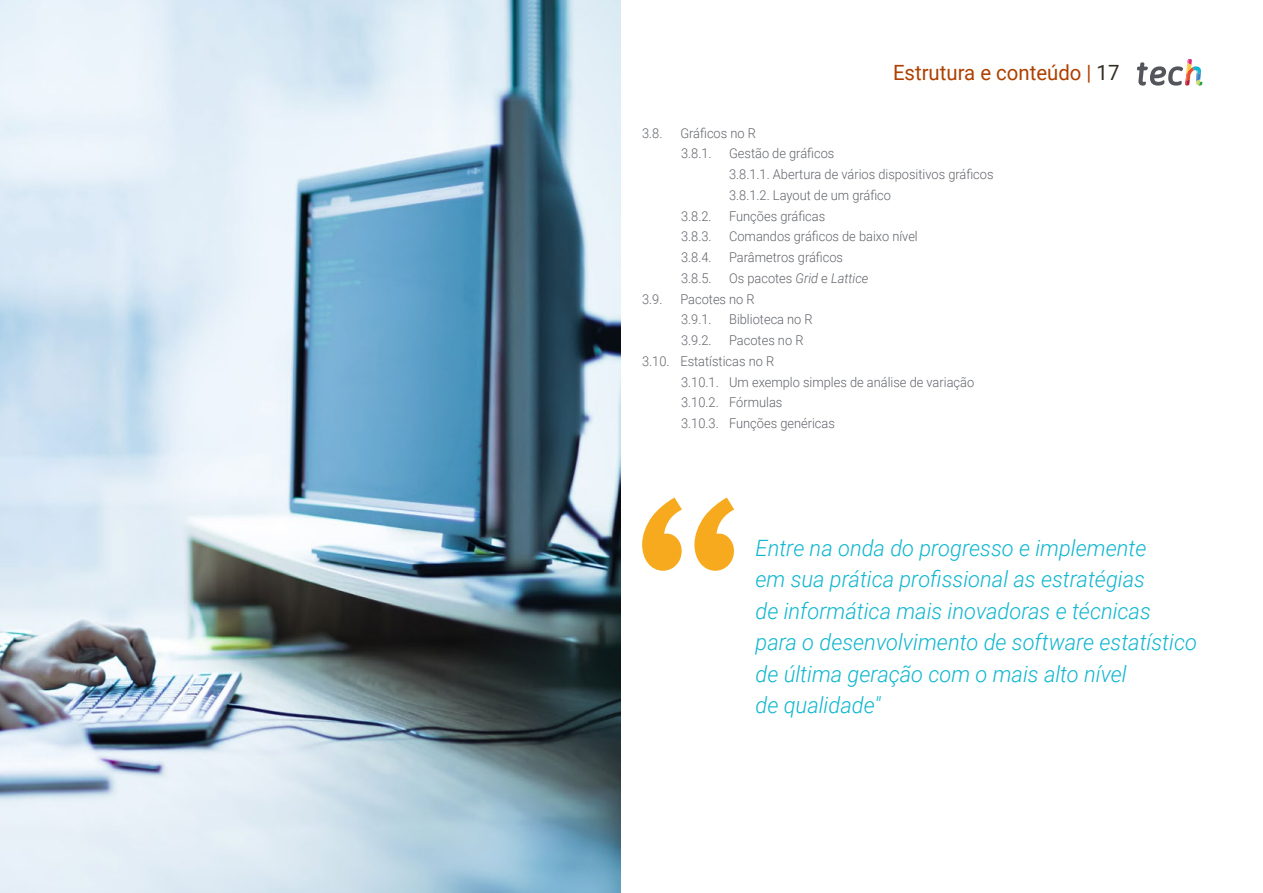
<style>
.page{position:relative;width:1263px;height:893px;background:#fff}
.page>*{position:absolute;margin:0;border:0;box-sizing:border-box;transform-origin:0 0}
.t1{font:italic 300 22.5px/31.5px "Roboto";color:#0fb6cf}
.t2{font:21px "Roboto";color:#ae4000}
.t3{font:300 13.5px/20.7px "Roboto";color:#61646a;scale:.95 1}
.t4{font:italic 300 13.5px "Roboto";color:#61646a;scale:.95 1}
.s1{color:#312e20}
.s2{font-style:normal}
</style>
<div class="page">
<img style="left:0;top:0;width:621px;height:893px">
<svg style="left:1137px;top:59px;width:65px;height:27px"></svg>
<svg style="left:642px;top:497px;width:92px;height:74px"></svg>
<h2 class="t2" style="left:893px;top:57px;width:228px">Estrutura e conteúdo | <span class="s1">17</span></h2>
<p class="t3" style="left:642px;top:122px;width:23px">3.8.</p>
<p class="t3" style="left:680px;top:122px;width:81px">Gráficos no R<br>3.8.1.</p>
<p class="t3" style="left:729px;top:143px;width:280px">Gestão de gráficos<br>3.8.1.1. Abertura de vários dispositivos gráficos<br>3.8.1.2. Layout de um gráfico</p>
<p class="t3" style="left:681px;top:205px;width:34px">3.8.2.</p>
<p class="t3" style="left:729px;top:205px;width:103px">Funções gráficas</p>
<p class="t3" style="left:681px;top:226px;width:34px">3.8.3.</p>
<p class="t3" style="left:729px;top:226px;width:200px">Comandos gráficos de baixo nível</p>
<p class="t3" style="left:681px;top:247px;width:34px">3.8.4.</p>
<p class="t3" style="left:729px;top:247px;width:121px">Parâmetros gráficos</p>
<p class="t3" style="left:681px;top:267px;width:34px">3.8.5.</p>
<p class="t4" style="left:729px;top:269px;width:148px"><span class="s2">Os pacotes</span> Grid <span class="s2">e</span> Lattice</p>
<p class="t3" style="left:642px;top:288px;width:23px">3.9.</p>
<p class="t3" style="left:680px;top:288px;width:80px">Pacotes no R<br>3.9.1.</p>
<p class="t3" style="left:729px;top:309px;width:89px">Biblioteca no R</p>
<p class="t3" style="left:681px;top:330px;width:34px">3.9.2.</p>
<p class="t3" style="left:642px;top:330px;width:171px;text-indent:87px">Pacotes no R<br>3.10. Estatísticas no R</p>
<p class="t3" style="left:681px;top:371px;width:310px">3.10.1. Um exemplo simples de análise de variação<br>3.10.2. Fórmulas<br>3.10.3. Funções genéricas</p>
<h1 class="t1" style="left:755px;top:531px;width:443px">Entre na onda do progresso e implemente<br>em sua prática profissional as estratégias<br>de informática mais inovadoras e técnicas para o desenvolvimento de software estatístico de última geração com o mais alto nível<br>de qualidade"</h1>
</div>
